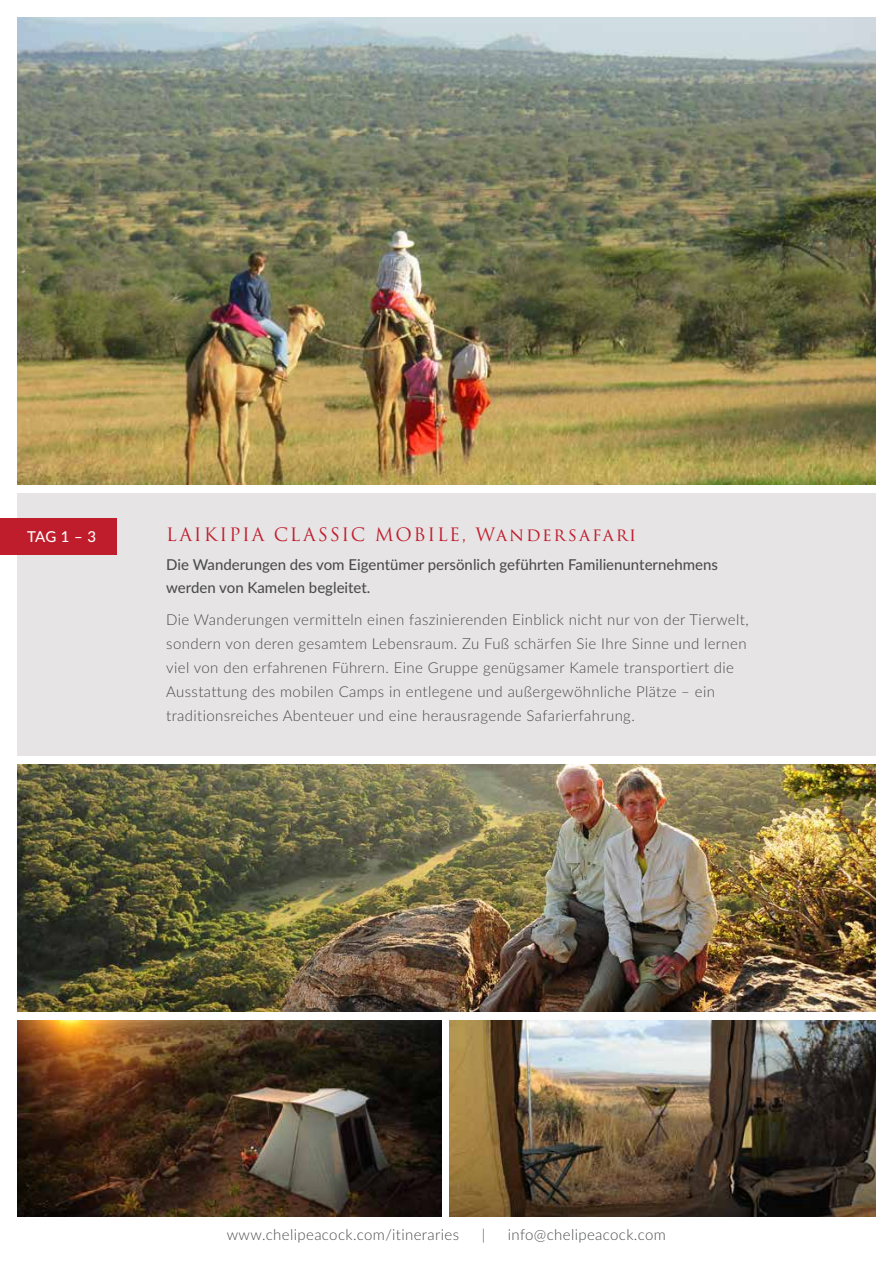
<style>
.page{position:relative;width:893px;height:1263px;background:#fff}
.page>*{position:absolute;margin:0;border:0;box-sizing:border-box;transform-origin:0 0}
.t1{font:18px "Trajan Pro 3";letter-spacing:.1em;color:#c01d2c}
.t2{font:300 15px/24px "Lato";letter-spacing:.025em;color:#4b4c4d}
.t3{font:500 15px/22.5px "Lato";color:#4b4c4d}
.t4{font:500 15px "Lato";color:#fff}
</style>
<div class="page">
<div style="left:17px;top:493px;width:859px;height:263px;background:#e6e4e5"></div>
<div style="left:0;top:518px;width:116px;height:37px;background:#c01d2c"></div>
<img style="left:17px;top:17px;width:859px;height:468px">
<img style="left:17px;top:1020px;width:424px;height:196px">
<img style="left:450px;top:1020px;width:426px;height:196px">
<img style="left:17px;top:765px;width:859px;height:247px">
<p class="t4" style="left:27px;top:526px;width:71px">TAG 1 – 3</p>
<p class="t1" style="left:166px;top:522px;width:471px">LAIKIPIA CLASSIC MOBILE, Wandersafari</p>
<p class="t3" style="left:166px;top:553px;width:553px">Die Wanderungen des vom Eigentümer persönlich geführten Familienunternehmens werden von Kamelen begleitet.</p>
<p class="t2" style="left:166px;top:607px;width:584px">Die Wanderungen vermitteln einen faszinierenden Einblick nicht nur von der Tierwelt, sondern von deren gesamtem Lebensraum. Zu Fuß schärfen Sie Ihre Sinne und lernen viel von den erfahrenen Führern. Eine Gruppe genügsamer Kamele transportiert die Ausstattung des mobilen Camps in entlegene und außergewöhnliche Plätze – ein traditionsreiches Abenteuer und eine herausragende Safarierfahrung.</p>
<p class="t2" style="left:227px;top:1222px;width:234px">www.chelipeacock.com/itineraries</p>
<p class="t2" style="left:482px;top:1222px;width:5px">|</p>
<p class="t2" style="left:508px;top:1222px;width:160px">info@chelipeacock.com</p>
</div>
